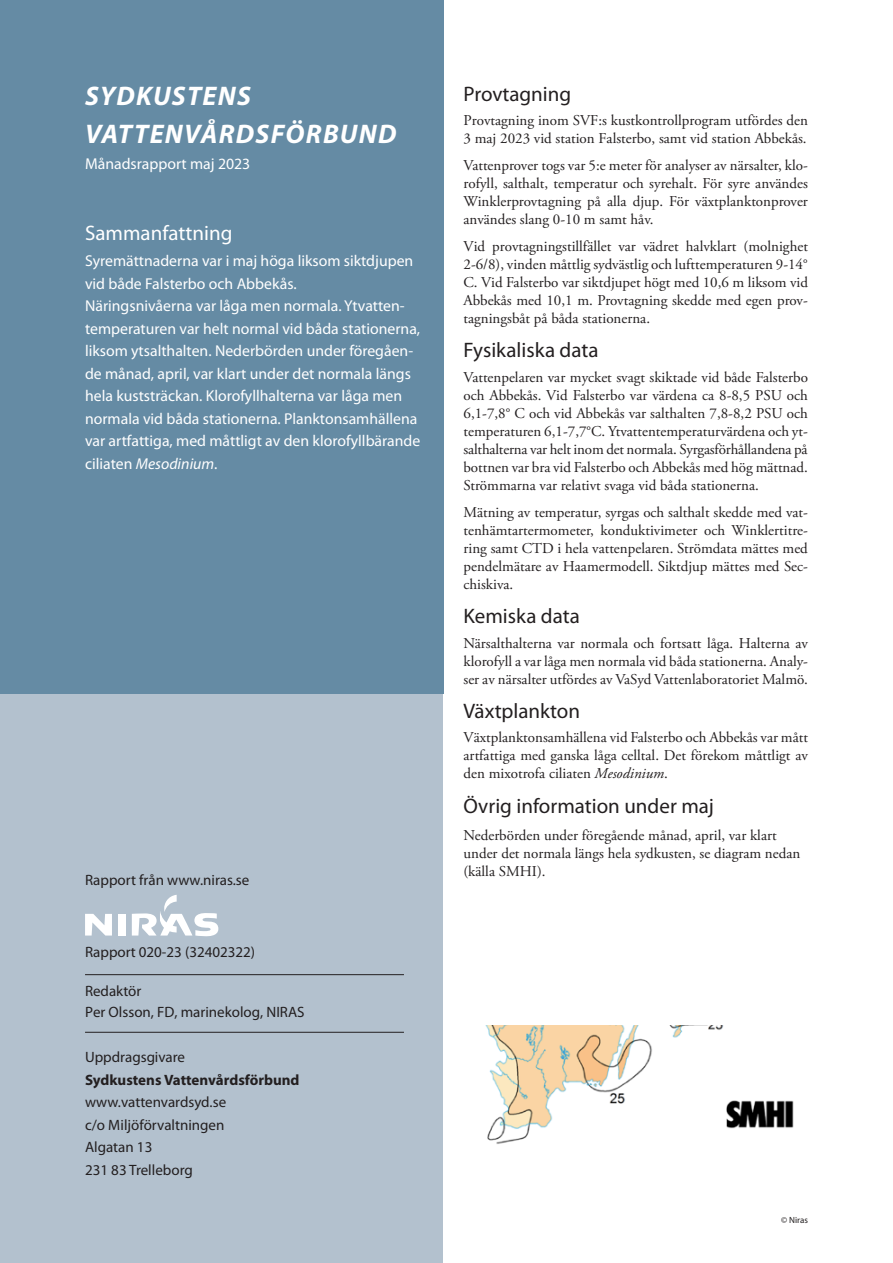
<style>
.page{position:relative;width:893px;height:1263px;background:#fff}
.page>*{position:absolute;margin:0;border:0;box-sizing:border-box;transform-origin:0 0}
.t1{font:italic 700 27px "Myriad Pro";letter-spacing:.05em;color:#fff}
.Mellanrubrik{font:21px "Myriad Pro";color:#231f20}
.Body_Text{font:21px "Myriad Pro";color:#231f20}
.t2{font:21px "Myriad Pro";color:#fff}
.t3{font:15.75px/22.5px "Myriad Pro";color:#fff}
.Body_Text-2{font:15px/18px "Adobe Garamond Pro";color:#231f20;text-align:justify}
.Body_Text-3{font:15px "Myriad Pro";color:#231f20}
.Mellanrubrik-2{font:15px/18px "Adobe Garamond Pro";color:#231f20}
.Mellanrubrik-3{font:700 15px "Myriad Pro";color:#231f20}
.t4{font:9px "Myriad Pro";color:#231f20}
.s1{font-style:italic}
</style>
<div class="page">
<div style="left:0;top:538px;width:443px;height:725px;background:#b3c1ce"></div>
<div style="left:0;top:0;width:443px;height:693px;background:#658ba4"></div>
<hr style="left:85px;top:974px;width:319px;height:1px;background:#231f20">
<hr style="left:85px;top:1032px;width:319px;height:1px;background:#231f20">
<svg style="left:85px;top:914px;width:27px;height:21px"></svg>
<div style="left:118px;top:914px;width:7px;height:21px;background:#fff"></div>
<svg style="left:132px;top:895px;width:86px;height:41px"></svg>
<img style="left:486px;top:1026px;width:308px;height:118px">
<p class="t1" style="left:85px;top:79px;width:167px">SYDKUSTENS</p>
<p class="t1" style="left:85px;top:116px;width:313px">VATTENVÅRDSFÖRBUND</p>
<p class="t3" style="left:85px;top:153px;width:167px">Månadsrapport maj 2023</p>
<p class="t2" style="left:85px;top:220px;width:149px">Sammanfattning</p>
<p class="t3" style="left:85px;top:249px;width:330px">Syremättnaderna var i maj höga liksom siktdjupen vid både Falsterbo och Abbekås.</p>
<p class="t3" style="left:85px;top:294px;width:337px">Näringsnivåerna var låga men normala. Ytvatten&shy;temperaturen var helt normal vid båda stationerna, liksom ytsalthalten. Nederbörden under föregåen&shy;de månad, april, var klart under det normala längs hela kuststräckan. Klorofyllhalterna var låga men normala vid båda stationerna. Planktonsamhällena var artfattiga, med måttligt av den klorofyllbärande ciliaten <span class="s1">Mesodinium</span>.</p>
<p class="Body_Text-3" style="left:85px;top:871px;width:166px">Rapport från www.niras.se</p>
<p class="Body_Text-3" style="left:85px;top:943px;width:172px">Rapport 020-23 (32402322)</p>
<p class="Body_Text-3" style="left:85px;top:982px;width:58px">Redaktör</p>
<p class="Body_Text-3" style="left:85px;top:1003px;width:221px">Per Olsson, FD, marinekolog, NIRAS</p>
<p class="Body_Text-3" style="left:85px;top:1048px;width:102px">Uppdragsgivare</p>
<p class="Mellanrubrik-3" style="left:85px;top:1070px;width:216px">Sydkustens Vattenvårdsförbund</p>
<p class="Body_Text-3" style="left:85px;top:1093px;width:143px">www.vattenvardsyd.se</p>
<p class="Body_Text-3" style="left:85px;top:1115px;width:141px">c/o Miljöförvaltningen</p>
<p class="Body_Text-3" style="left:85px;top:1138px;width:69px">Algatan 13</p>
<p class="Body_Text-3" style="left:85px;top:1160px;width:109px">231 83 Trelleborg</p>
<p class="Mellanrubrik" style="left:463px;top:81px;width:109px">Provtagning</p>
<p class="Body_Text-2" style="left:463px;top:112px;width:346px">Provtagning inom SVF:s kustkontrollprogram utfördes den<br>3 maj 2023 vid station Falsterbo, samt vid station Abbekås.</p>
<p class="Body_Text-2" style="left:463px;top:157px;width:346px">Vattenprover togs var 5:e meter för analyser av närsalter, klo&shy;rofyll, salthalt, temperatur och syrehalt. För syre användes Winklerprovtagning på alla djup. För växtplanktonprover användes slang 0-10 m samt håv.</p>
<p class="Body_Text-2" style="left:463px;top:238px;width:346px">Vid provtagningstillfället var vädret halvklart (molnighet 2-6/8), vinden måttlig sydvästlig och lufttemperaturen 9-14° C. Vid Falsterbo var siktdjupet högt med 10,6 m liksom vid Abbekås med 10,1 m. Provtagning skedde med egen prov&shy;tagningsbåt på båda stationerna.</p>
<p class="Mellanrubrik" style="left:463px;top:337px;width:137px">Fysikaliska data</p>
<p class="Body_Text-2" style="left:463px;top:369px;width:346px">Vattenpelaren var mycket svagt skiktade vid både Falsterbo och Abbekås. Vid Falsterbo var värdena ca 8-8,5 PSU och 6,1-7,8° C och vid Abbekås var salthalten 7,8-8,2 PSU och temperaturen 6,1-7,7°C. Ytvattentemperaturvärdena och yt&shy;salthalterna var helt inom det normala. Syrgasförhållandena på bottnen var bra vid Falsterbo och Abbekås med hög mättnad.<br>Strömmarna var relativt svaga vid båda stationerna.</p>
<p class="Body_Text-2" style="left:463px;top:504px;width:346px">Mätning av temperatur, syrgas och salthalt skedde med vat&shy;tenhämtartermometer, konduktivimeter och Winklertitre&shy;ring samt CTD i hela vattenpelaren. Strömdata mättes med pendelmätare av Haamermodell. Siktdjup mättes med Sec&shy;chiskiva.</p>
<p class="Mellanrubrik" style="left:463px;top:603px;width:118px">Kemiska data</p>
<p class="Body_Text-2" style="left:463px;top:634px;width:346px">Närsalthalterna var normala och fortsatt låga. Halterna av klorofyll a var låga men normala vid båda stationerna. Analy&shy;ser av närsalter utfördes av VaSyd Vattenlaboratoriet Malmö.</p>
<p class="Mellanrubrik" style="left:463px;top:698px;width:118px">Växtplankton</p>
<p class="Body_Text-2" style="left:463px;top:729px;width:346px">Växtplanktonsamhällena vid Falsterbo och Abbekås var mått artfattiga med ganska låga celltal. Det förekom måttligt av den mixotrofa ciliaten <span class="s1">Mesodinium</span>.</p>
<p class="Body_Text" style="left:463px;top:793px;width:252px">Övrig information under maj</p>
<p class="Mellanrubrik-2" style="left:463px;top:826px;width:338px">Nederbörden under föregående månad, april, var klart under det normala längs hela sydkusten, se diagram nedan (källa SMHI).</p>
<p class="t4" style="left:781px;top:1214px;width:28px">© Niras</p>
</div>
